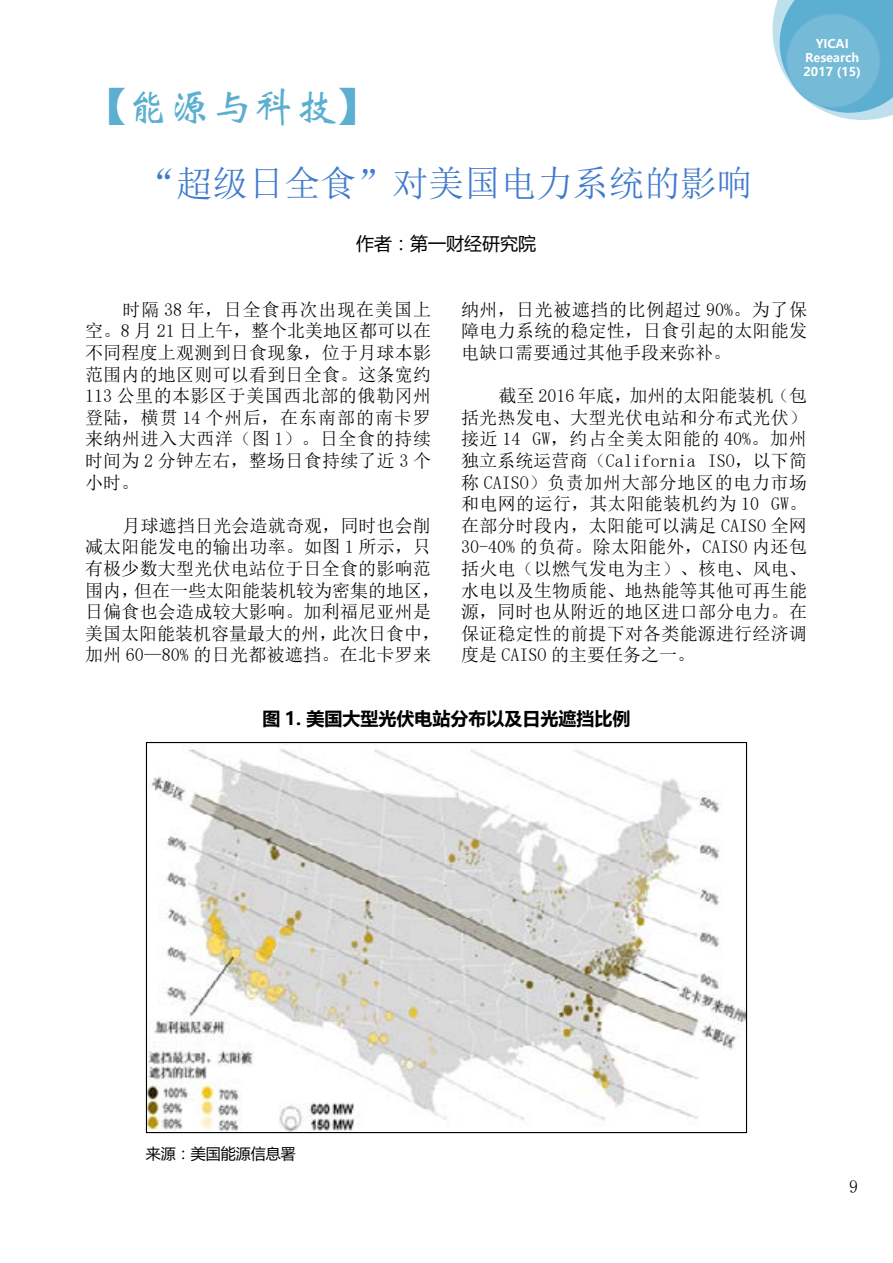
<style>
.page{position:relative;width:893px;height:1263px;background:#fff}
.page>*{position:absolute;margin:0;border:0;box-sizing:border-box;transform-origin:0 0}
.t1{font:42px "ST Xinwei";color:#5cafd0}
.t2{font:36px "N Sim Sun";color:#417bcd}
.t3{font:18px/21.6px "Sim Sun";letter-spacing:.015em;color:#000;text-align:justify}
.t4{font:700 18px "Microsoft Ya Hei UI";color:#000}
.t5{font:18px "Microsoft Ya Hei UI";color:#000}
.t6{font:15px "Microsoft Ya Hei UI";color:#000}
.t7{font:700 12px/14.4px "Microsoft Ya Hei UI";color:#fff;text-align:center}
</style>
<div class="page">
<svg style="left:772px;top:0;width:121px;height:120px"></svg>
<div style="left:787px;top:14px;width:93px;height:93px;background:#75bbd7;border-radius:50%"></div>
<img style="left:148px;top:744px;width:597px;height:387px">
<h1 class="t1" style="left:85px;top:86px;width:295px">【能源与科技】</h1>
<h2 class="t2" style="left:140px;top:165px;width:614px">“超级日全食”对美国电力系统的影响</h2>
<p class="t5" style="left:356px;top:231px;width:181px">作者：第一财经研究院</p>
<p class="t7" style="left:803px;top:36px;width:59px">YICAI<br>Research<br>2017 (15)</p>
<p class="t3" style="left:85px;top:298px;width:348px;text-indent:37px">时隔 38 年，日全食再次出现在美国上空。8 月 21 日上午，整个北美地区都可以在不同程度上观测到日食现象，位于月球本影范围内的地区则可以看到日全食。这条宽约113 公里的本影区于美国西北部的俄勒冈州登陆，横贯 14 个州后，在东南部的南卡罗来纳州进入大西洋（图 1）。日全食的持续时间为 2 分钟左右，整场日食持续了近 3 个小时。</p>
<p class="t3" style="left:85px;top:514px;width:356px;text-align:left;text-indent:37px">月球遮挡日光会造就奇观，同时也会削减太阳能发电的输出功率。如图 1 所示，只有极少数大型光伏电站位于日全食的影响范围内，但在一些太阳能装机较为密集的地区，日偏食也会造成较大影响。加利福尼亚州是美国太阳能装机容量最大的州，此次日食中，加州 60—80% 的日光都被遮挡。在北卡罗来</p>
<p class="t3" style="left:461px;top:298px;width:347px">纳州，日光被遮挡的比例超过 90%。为了保障电力系统的稳定性，日食引起的太阳能发电缺口需要通过其他手段来弥补。</p>
<p class="t3" style="left:461px;top:385px;width:348px;text-indent:37px">截至 2016 年底，加州的太阳能装机（包括光热发电、大型光伏电站和分布式光伏）接近 14 GW，约占全美太阳能的 40%。加州独立系统运营商（California ISO，以下简称 CAISO）负责加州大部分地区的电力市场和电网的运行，其太阳能装机约为 10 GW。在部分时段内，太阳能可以满足 CAISO 全网30-40% 的负荷。除太阳能外，CAISO 内还包括火电（以燃气发电为主）、核电、风电、水电以及生物质能、地热能等其他可再生能源，同时也从附近的地区进口部分电力。在保证稳定性的前提下对各类能源进行经济调度是 CAISO 的主要任务之一。</p>
<p class="t4" style="left:262px;top:706px;width:370px">图 1. 美国大型光伏电站分布以及日光遮挡比例</p>
<p class="t6" style="left:146px;top:1143px;width:151px">来源：美国能源信息署</p>
<p class="t3" style="left:849px;top:1176px;width:10px">9</p>
</div>
